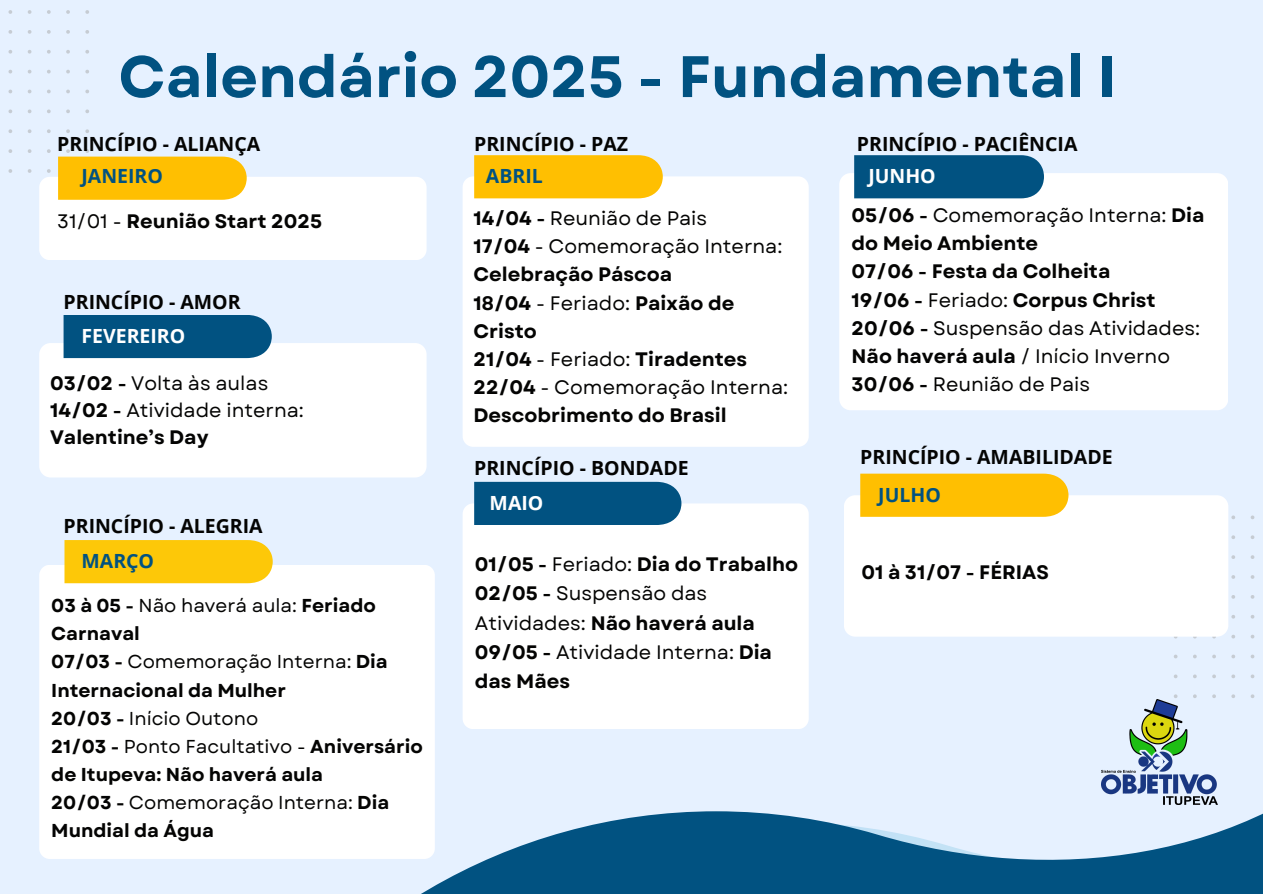
<style>
.page{position:relative;width:1263px;height:894px;background:#fff}
.page>*{position:absolute;margin:0;border:0;box-sizing:border-box;transform-origin:0 0}
.t1{font:700 58.35px "Garet";color:#015281}
.t2{font:700 19.5px/28.2px "Garet";color:#040403}
.t3{font:19.5px/29.2px "Garet";color:#040403}
.t4{font:700 19.5px "Open Sans";color:#040403}
.t5{font:700 19.5px "Open Sans";color:#015281}
.t6{font:700 19.5px "Open Sans";color:#fff}
.t7{font:700 18.75px/28.2px "Garet";color:#040403}
.t8{font:18.75px "Garet";color:#040403}
.s1{font-weight:400}
.s2{font-weight:700}
</style>
<div class="page">
<div style="left:0;top:0;width:1263px;height:893px;background:#e6f1ff"></div>
<svg style="left:1174px;top:515px;width:81px;height:183px"></svg>
<div style="left:39px;top:343px;width:388px;height:134px;background:#fff;border-radius:11px"></div>
<div style="left:64px;top:315px;width:208px;height:43px;background:#015281"></div>
<div style="left:463px;top:176px;width:346px;height:270px;background:#fff;border-radius:11px"></div>
<div style="left:474px;top:155px;width:189px;height:43px;background:#ffbf01"></div>
<div style="left:463px;top:503px;width:346px;height:226px;background:#fff;border-radius:11px"></div>
<div style="left:474px;top:481px;width:207px;height:44px;background:#015281"></div>
<div style="left:839px;top:173px;width:389px;height:237px;background:#fff;border-radius:11px"></div>
<div style="left:854px;top:155px;width:190px;height:43px;background:#015281"></div>
<div style="left:39px;top:564px;width:396px;height:294px;background:#fff;border-radius:11px"></div>
<div style="left:64px;top:540px;width:209px;height:43px;background:#fdc808"></div>
<div style="left:39px;top:177px;width:388px;height:83px;background:#fff;border-radius:11px"></div>
<svg style="left:8px;top:10px;width:239px;height:190px"></svg>
<img style="left:1102px;top:699px;width:113px;height:79px">
<svg style="left:224px;top:778px;width:1039px;height:115px"></svg>
<div style="left:844px;top:495px;width:384px;height:141px;background:#fff;border-radius:11px"></div>
<div style="left:860px;top:473px;width:208px;height:43px;background:#ffbf01"></div>
<p class="t1" style="left:118px;top:35px;width:1000px">Calendário 2025 - Fundamental I</p>
<p class="t4" style="left:57px;top:130px;width:204px">PRINCÍPIO - ALIANÇA</p>
<h2 class="t5" style="left:82px;top:162px;width:83px">JANEIRO</h2>
<h2 class="t2" style="left:57px;top:207px;width:266px"><span class="s1">31/01 -</span> Reunião Start 2025</h2>
<p class="t4" style="left:64px;top:288px;width:179px">PRINCÍPIO - AMOR</p>
<h2 class="t6" style="left:82px;top:322px;width:105px">FEVEREIRO</h2>
<p class="t3" style="left:50px;top:368px;width:220px"><span class="s2">03/02 -</span> Volta às aulas</p>
<p class="t2" style="left:50px;top:396px;width:255px;line-height:27px">14/02 - <span class="s1">Atividade interna:<br></span>Valentine’s Day</p>
<p class="t4" style="left:64px;top:512px;width:201px">PRINCÍPIO - ALEGRIA</p>
<h2 class="t5" style="left:82px;top:547px;width:74px">MARÇO</h2>
<h2 class="t7" style="left:51px;top:591px;width:326px">03 à 05 - <span class="s1">Não haverá aula:</span> Feriado<br>Carnaval</h2>
<h2 class="t7" style="left:51px;top:647px;width:338px">07/03 - <span class="s1">Comemoração Interna:</span> Dia<br>Internacional da Mulher</h2>
<h3 class="t8" style="left:51px;top:704px;width:209px"><span class="s2">20/03 -</span> Início Outono</h3>
<p class="t7" style="left:51px;top:732px;width:373px">21/03 - <span class="s1">Ponto Facultativo -</span> Aniversário de Itupeva: Não haverá aula</p>
<p class="t7" style="left:51px;top:788px;width:339px">20/03 - <span class="s1">Comemoração Interna:</span> Dia<br>Mundial da Água</p>
<p class="t4" style="left:474px;top:130px;width:155px">PRINCÍPIO - PAZ</p>
<p class="t5" style="left:486px;top:162px;width:58px">ABRIL</p>
<p class="t3" style="left:473px;top:204px;width:235px"><span class="s2">14/04 -</span> Reunião de Pais</p>
<p class="t2" style="left:473px;top:232px;width:310px">17/04 <span class="s1">- Comemoração Interna:<br></span>Celebração Páscoa</p>
<p class="t2" style="left:473px;top:288px;width:262px">18/04 <span class="s1">- Feriado:</span> Paixão de<br>Cristo</p>
<p class="t2" style="left:473px;top:345px;width:275px">21/04 <span class="s1">- Feriado:</span> Tiradentes</p>
<p class="t2" style="left:473px;top:373px;width:316px">22/04 <span class="s1">- Comemoração Interna:<br></span>Descobrimento do Brasil</p>
<h2 class="t4" style="left:474px;top:454px;width:216px">PRINCÍPIO - BONDADE</h2>
<h2 class="t6" style="left:490px;top:489px;width:55px">MAIO</h2>
<p class="t2" style="left:475px;top:550px;width:325px">01/05 - <span class="s1">Feriado:</span> Dia do Trabalho</p>
<p class="t3" style="left:475px;top:579px;width:281px"><span class="s2">02/05 -</span> Suspensão das<br>Atividades: <span class="s2">Não haverá aula</span></p>
<h2 class="t3" style="left:475px;top:637px;width:299px"><span class="s2">09/05 -</span> Atividade Interna: <span class="s2">Dia das Mães</span></h2>
<h1 class="t4" style="left:857px;top:130px;width:222px">PRINCÍPIO - PACIÊNCIA</h1>
<p class="t6" style="left:868px;top:162px;width:69px">JUNHO</p>
<h2 class="t2" style="left:852px;top:201px;width:354px">05/06 - <span class="s1">Comemoração Interna:</span> Dia do Meio Ambiente</h2>
<h2 class="t2" style="left:852px;top:257px;width:260px">07/06 - Festa da Colheita</h2>
<h2 class="t2" style="left:852px;top:285px;width:306px">19/06 - <span class="s1">Feriado:</span> Corpus Christ</h2>
<h2 class="t3" style="left:852px;top:314px;width:350px;line-height:28.2px"><span class="s2">20/06 -</span> Suspensão das Atividades:<br><span class="s2">Não haverá aula</span> / Início Inverno</h2>
<h2 class="t3" style="left:852px;top:369px;width:240px"><span class="s2">30/06 -</span> Reunião de Pais</h2>
<p class="t4" style="left:860px;top:442px;width:254px">PRINCÍPIO - AMABILIDADE</p>
<p class="t5" style="left:878px;top:481px;width:64px">JULHO</p>
<p class="t2" style="left:861px;top:557px;width:189px">01 à 31/07 - FÉRIAS</p>
</div>
